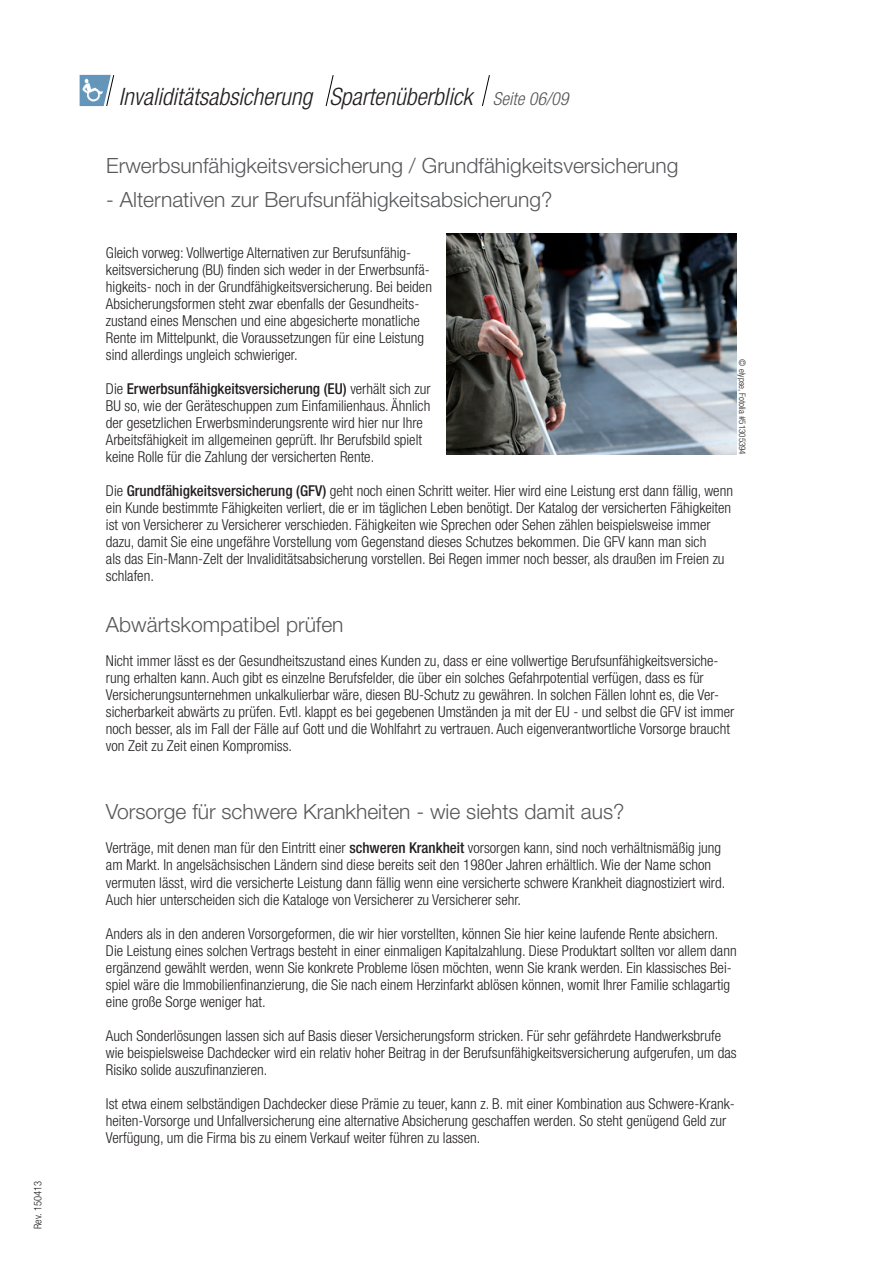
<style>
.page{position:relative;width:893px;height:1263px;background:#fff}
.page>*{position:absolute;margin:0;border:0;box-sizing:border-box;transform-origin:0 0}
.t1{font:italic 300 condensed 24px "Helvetica Neue LT Std";color:#231f20}
.t2{font:300 21px "Helvetica Neue LT Std";color:#57585a}
.t3{font:italic 300 condensed 18px "Helvetica Neue LT Std";color:#57585a}
.t4{font:300 condensed 15px/17px "Helvetica Neue LT Std";color:#231f20}
.t5{font:300 condensed 10.5px "Helvetica Neue LT Std";color:#231f20}
.t6{font:300 condensed 9px "Helvetica Neue LT Std";color:#231f20}
.s1{font-weight:500}
</style>
<div class="page">
<img style="left:80px;top:75px;width:26px;height:31px">
<svg style="left:106px;top:74px;width:9px;height:32px"></svg>
<svg style="left:482px;top:75px;width:8px;height:31px"></svg>
<svg style="left:325px;top:75px;width:9px;height:31px"></svg>
<img style="left:446px;top:234px;width:291px;height:221px">
<p class="t5" style="left:32px;top:1229px;width:49px;rotate:-90deg">Rev. 150413</p>
<h1 class="t1" style="left:119px;top:83px;width:355px">Invaliditätsabsicherung Spartenüberblick</h1>
<p class="t3" style="left:493px;top:88px;width:77px">Seite 06/09</p>
<h2 class="t2" style="left:106px;top:153px;width:574px">Erwerbsunfähigkeitsversicherung / Grundfähigkeitsversicherung</h2>
<h2 class="t2" style="left:106px;top:187px;width:448px">- Alternativen zur Berufsunfähigkeitsabsicherung?</h2>
<p class="t4" style="left:106px;top:244px;width:328px">Gleich vorweg: Vollwertige Alternativen zur Berufsunfähig&shy;keitsversicherung (BU) finden sich weder in der Erwerbsunfä&shy;higkeits- noch in der Grundfähigkeitsversicherung. Bei beiden Absicherungsformen steht zwar ebenfalls der Gesundheits&shy;zustand eines Menschen und eine abgesicherte monatliche Rente im Mittelpunkt, die Voraussetzungen für eine Leistung sind allerdings ungleich schwieriger.</p>
<p class="t4" style="left:106px;top:380px;width:326px">Die <span class="s1">Erwerbsunfähigkeitsversicherung (EU)</span> verhält sich zur BU so, wie der Geräteschuppen zum Einfamilienhaus. Ähnlich der gesetzlichen Erwerbsminderungsrente wird hier nur Ihre Arbeitsfähigkeit im allgemeinen geprüft. Ihr Berufsbild spielt keine Rolle für die Zahlung der versicherten Rente.</p>
<p class="t4" style="left:106px;top:482px;width:629px">Die <span class="s1">Grundfähigkeitsversicherung (GFV)</span> geht noch einen Schritt weiter. Hier wird eine Leistung erst dann fällig, wenn ein Kunde bestimmte Fähigkeiten verliert, die er im täglichen Leben benötigt. Der Katalog der versicherten Fähigkeiten ist von Versicherer zu Versicherer verschieden. Fähigkeiten wie Sprechen oder Sehen zählen beispielsweise immer dazu, damit Sie eine ungefähre Vorstellung vom Gegenstand dieses Schutzes bekommen. Die GFV kann man sich<br>als das Ein-Mann-Zelt der Invaliditätsabsicherung vorstellen. Bei Regen immer noch besser, als draußen im Freien zu schlafen.</p>
<h2 class="t2" style="left:106px;top:612px;width:239px">Abwärtskompatibel prüfen</h2>
<p class="t4" style="left:106px;top:652px;width:630px">Nicht immer lässt es der Gesundheitszustand eines Kunden zu, dass er eine vollwertige Berufsunfähigkeitsversiche&shy;rung erhalten kann. Auch gibt es einzelne Berufsfelder, die über ein solches Gefahrpotential verfügen, dass es für Versicherungsunternehmen unkalkulierbar wäre, diesen BU-Schutz zu gewähren. In solchen Fällen lohnt es, die Ver&shy;sicherbarkeit abwärts zu prüfen. Evtl. klappt es bei gegebenen Umständen ja mit der EU - und selbst die GFV ist immer noch besser, als im Fall der Fälle auf Gott und die Wohlfahrt zu vertrauen. Auch eigenverantwortliche Vorsorge braucht von Zeit zu Zeit einen Kompromiss.</p>
<p class="t6" style="left:747px;top:359px;width:97px;rotate:90deg">© elypse, Fotolia #51305394</p>
<h2 class="t2" style="left:106px;top:799px;width:520px">Vorsorge für schwere Krankheiten - wie siehts damit aus?</h2>
<p class="t4" style="left:106px;top:839px;width:621px">Verträge, mit denen man für den Eintritt einer <span class="s1">schweren Krankheit</span> vorsorgen kann, sind noch verhältnismäßig jung am Markt. In angelsächsischen Ländern sind diese bereits seit den 1980er Jahren erhältlich. Wie der Name schon vermuten lässt, wird die versicherte Leistung dann fällig wenn eine versicherte schwere Krankheit diagnostiziert wird.<br>Auch hier unterscheiden sich die Kataloge von Versicherer zu Versicherer sehr.</p>
<p class="t4" style="left:106px;top:925px;width:632px">Anders als in den anderen Vorsorgeformen, die wir hier vorstellten, können Sie hier keine laufende Rente absichern.<br>Die Leistung eines solchen Vertrags besteht in einer einmaligen Kapitalzahlung. Diese Produktart sollten vor allem dann ergänzend gewählt werden, wenn Sie konkrete Probleme lösen möchten, wenn Sie krank werden. Ein klassisches Bei&shy;spiel wäre die Immobilienfinanzierung, die Sie nach einem Herzinfarkt ablösen können, womit Ihrer Familie schlagartig eine große Sorge weniger hat.</p>
<p class="t4" style="left:106px;top:1027px;width:632px">Auch Sonderlösungen lassen sich auf Basis dieser Versicherungsform stricken. Für sehr gefährdete Handwerksbrufe wie beispielsweise Dachdecker wird ein relativ hoher Beitrag in der Berufsunfähigkeitsversicherung aufgerufen, um das<br>Risiko solide auszufinanzieren.</p>
<p class="t4" style="left:106px;top:1095px;width:630px">Ist etwa einem selbständigen Dachdecker diese Prämie zu teuer, kann z. B. mit einer Kombination aus Schwere-Krank&shy;heiten-Vorsorge und Unfallversicherung eine alternative Absicherung geschaffen werden. So steht genügend Geld zur<br>Verfügung, um die Firma bis zu einem Verkauf weiter führen zu lassen.</p>
</div>
